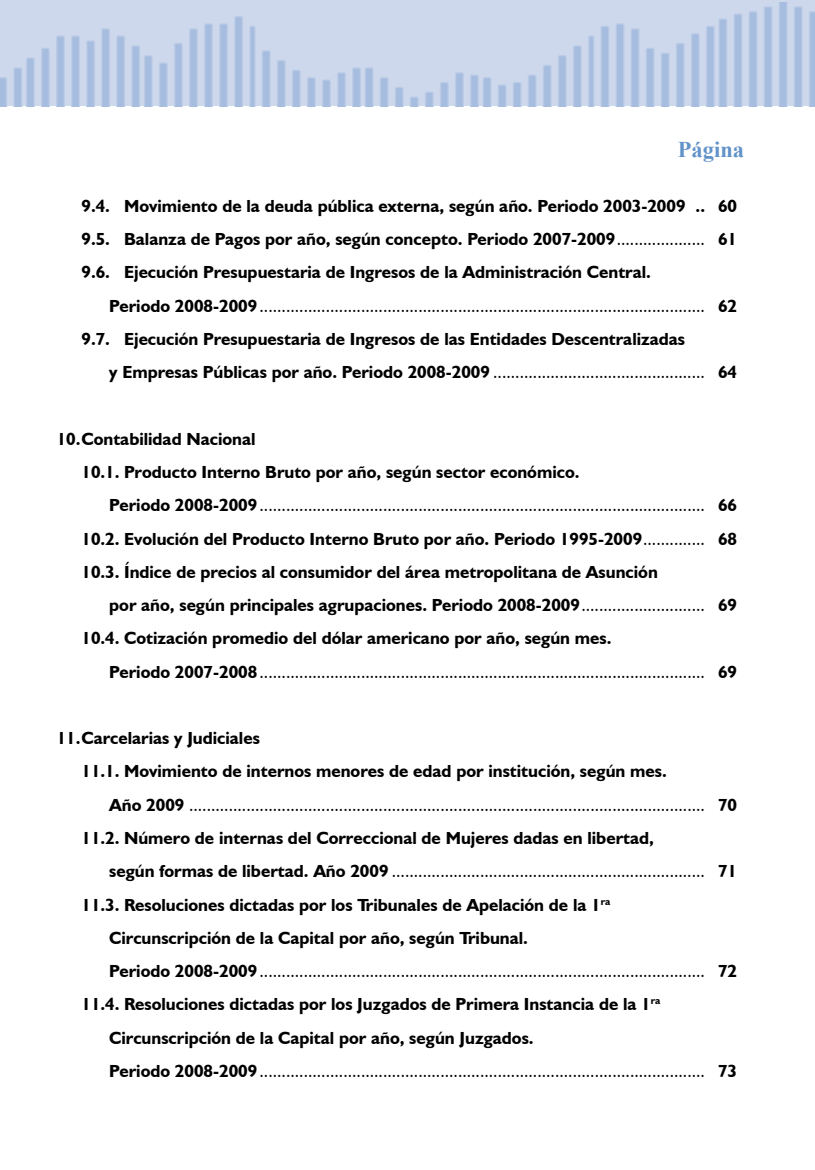
<style>
.page{position:relative;width:815px;height:1170px;background:#fff}
.page>*{position:absolute;margin:0;border:0;box-sizing:border-box;transform-origin:0 0}
.t1{font:700 22.5px "Times New Roman";color:#6193c9}
.t2{font:17.5px/33.2px "Humanist 521 BT";color:#000}
.t3{font:700 17.5px/33.2px "Humanist 521 BT";color:#000;text-align:justify}
.s1{font-weight:400}
.s2{font-weight:700}
</style>
<div class="page">
<svg style="left:0;top:0;width:814px;height:106px;background:#c2d0e8"></svg>
<svg style="left:814px;top:0;width:1px;height:106px"></svg>
<p class="t1" style="left:678px;top:134px;width:68px">Página</p>
<p class="t3" style="left:81px;top:189px;width:657px">9.4. Movimiento de la deuda pública externa, según año. Periodo 2003-2009 .. 60<br>9.5. Balanza de Pagos por año, según concepto. Periodo 2007-2009<span class="s1">....................</span> 61<br>9.6. Ejecución Presupuestaria de Ingresos de la Administración Central.</p>
<p class="t2" style="left:81px;top:288px;width:657px;text-indent:28px"><span class="s2">Periodo 2008-2009</span>..................................................................................................... <span class="s2">62<br>9.7. Ejecución Presupuestaria de Ingresos de las Entidades Descentralizadas</span></p>
<p class="t2" style="left:109px;top:355px;width:629px"><span class="s2">y Empresas Públicas por año. Periodo 2008-2009</span> ................................................ <span class="s2">64</span></p>
<p class="t3" style="left:57px;top:421px;width:200px">10.Contabilidad Nacional</p>
<p class="t3" style="left:81px;top:455px;width:500px">10.1. Producto Interno Bruto por año, según sector económico.</p>
<p class="t2" style="left:109px;top:488px;width:629px"><span class="s2">Periodo 2008-2009</span>..................................................................................................... <span class="s2">66</span></p>
<p class="t3" style="left:81px;top:521px;width:657px">10.2. Evolución del Producto Interno Bruto por año. Periodo 1995-2009<span class="s1">..............</span> 68</p>
<p class="t3" style="left:81px;top:554px;width:578px">10.3. Índice de precios al consumidor del área metropolitana de Asunción</p>
<p class="t3" style="left:109px;top:588px;width:629px">por año, según principales agrupaciones. Periodo 2008-2009<span class="s1">............................</span> 69</p>
<p class="t3" style="left:81px;top:621px;width:532px">10.4. Cotización promedio del dólar americano por año, según mes.</p>
<p class="t2" style="left:109px;top:654px;width:629px"><span class="s2">Periodo 2007-2008</span>..................................................................................................... <span class="s2">69</span></p>
<p class="t3" style="left:57px;top:721px;width:205px">11.Carcelarias y Judiciales</p>
<p class="t3" style="left:81px;top:754px;width:587px">11.1. Movimiento de internos menores de edad por institución, según mes.</p>
<p class="t2" style="left:109px;top:787px;width:629px"><span class="s2">Año 2009</span> ..................................................................................................................... <span class="s2">70</span></p>
<p class="t3" style="left:81px;top:820px;width:574px">11.2. Número de internas del Correccional de Mujeres dadas en libertad,</p>
<p class="t2" style="left:109px;top:854px;width:629px"><span class="s2">según formas de libertad. Año 2009</span> ....................................................................... <span class="s2">71</span></p>
<p class="t3" style="left:81px;top:887px;width:530px">11.3. Resoluciones dictadas por los Tribunales de Apelación de la 1<sup>ra</sup></p>
<p class="t3" style="left:109px;top:920px;width:420px">Circunscripción de la Capital por año, según Tribunal.</p>
<p class="t2" style="left:109px;top:953px;width:629px"><span class="s2">Periodo 2008-2009</span>..................................................................................................... <span class="s2">72</span></p>
<p class="t3" style="left:81px;top:987px;width:581px">11.4. Resoluciones dictadas por los Juzgados de Primera Instancia de la 1<sup>ra</sup></p>
<p class="t3" style="left:109px;top:1020px;width:426px">Circunscripción de la Capital por año, según Juzgados.</p>
<p class="t2" style="left:109px;top:1053px;width:629px"><span class="s2">Periodo 2008-2009</span>..................................................................................................... <span class="s2">73</span></p>
</div>
